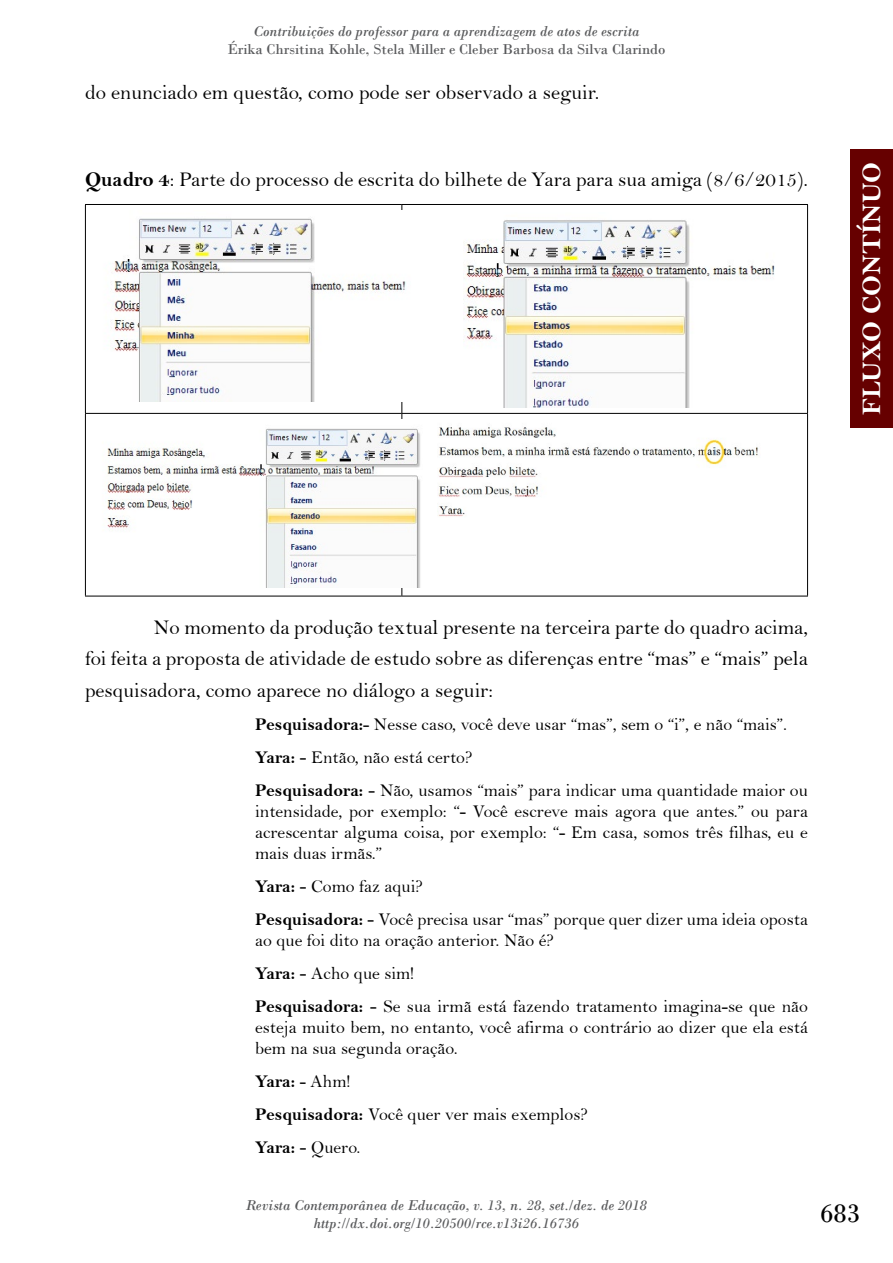
<style>
.page{position:relative;width:893px;height:1263px;background:#fff}
.page>*{position:absolute;margin:0;border:0;box-sizing:border-box;transform-origin:0 0}
.t1{font:27px "Bell MT Bold";color:#fff}
.t2{font:27px "Bodoni";color:#000}
.t3{font:21px/31.5px "Bell";color:#000;text-align:justify}
.t4{font:18px/33px "Bell";color:#000}
.t5{font:18px "Bell MT Bold";letter-spacing:-.015em;color:#000}
.t6{font:italic 15px/18px "Bodoni";color:#58595b;text-align:center}
.t7{font:15px "Bodoni";color:#58595b}
.s1{font-family:"Bell MT Bold"}
.s2{font-family:"Bell"}
</style>
<div class="page">
<div style="left:850px;top:149px;width:42px;height:278px;background:#600"></div>
<hr style="left:85px;top:204px;width:317px;height:1px;background:#000">
<hr style="left:85px;top:205px;width:1px;height:208px;background:#000">
<hr style="left:402px;top:204px;width:406px;height:1px;background:#000">
<hr style="left:401px;top:205px;width:1px;height:208px;background:#000">
<hr style="left:807px;top:205px;width:1px;height:208px;background:#000">
<hr style="left:85px;top:413px;width:317px;height:1px;background:#000">
<hr style="left:85px;top:414px;width:1px;height:182px;background:#000">
<hr style="left:402px;top:413px;width:406px;height:1px;background:#000">
<hr style="left:401px;top:414px;width:1px;height:182px;background:#000">
<hr style="left:807px;top:414px;width:1px;height:182px;background:#000">
<hr style="left:85px;top:596px;width:317px;height:1px;background:#000">
<hr style="left:402px;top:596px;width:406px;height:1px;background:#000">
<img style="left:111px;top:210px;width:295px;height:192px">
<img style="left:463px;top:220px;width:312px;height:187px">
<img style="left:107px;top:419px;width:313px;height:168px">
<img style="left:438px;top:427px;width:320px;height:90px">
<p class="t6" style="left:254px;top:22px;width:387px">Contribuições do professor para a aprendizagem de atos de escrita</p>
<p class="t7" style="left:227px;top:40px;width:439px">Érika Chrsitina Kohle, Stela Miller e Cleber Barbosa da Silva Clarindo</p>
<p class="t3" style="left:85px;top:77px;width:516px">do enunciado em questão, como pode ser observado a seguir.</p>
<p class="t3" style="left:85px;top:164px;width:724px"><span class="s1">Quadro 4</span>: Parte do processo de escrita do bilhete de Yara para sua amiga (8/6/2015).</p>
<h1 class="t1" style="left:856px;top:415px;width:254px;rotate:-90deg">FLUXO CONTÍNUO</h1>
<p class="t3" style="left:85px;top:611px;width:724px;text-indent:69px">No momento da produção textual presente na terceira parte do quadro acima, foi feita a proposta de atividade de estudo sobre as diferenças entre “mas” e “mais” pela pesquisadora, como aparece no diálogo a seguir:</p>
<p class="t4" style="left:255px;top:708px;width:554px"><span class="s1">Pesquisadora:</span>- Nesse caso, você deve usar “mas”, sem o “i”, e não “mais”.<br><span class="s1">Yara: -</span> Então, não está certo?<br><span class="s1">Pesquisadora: -</span> Não, usamos “mais” para indicar uma quantidade maior ou</p>
<p class="t4" style="left:255px;top:801px;width:554px;line-height:21px;text-align:justify">intensidade, por exemplo: “- Você escreve mais agora que antes.” ou para acrescentar alguma coisa, por exemplo: “- Em casa, somos três filhas, eu e mais duas irmãs.”</p>
<p class="t4" style="left:255px;top:870px;width:554px"><span class="s1">Yara: -</span> Como faz aqui?<br><span class="s1">Pesquisadora: -</span> Você precisa usar “mas” porque quer dizer uma ideia oposta</p>
<p class="t4" style="left:255px;top:924px;width:554px">ao que foi dito na oração anterior. Não é?<br><span class="s1">Yara: -</span> Acho que sim!<br><span class="s1">Pesquisadora: -</span> Se sua irmã está fazendo tratamento imagina-se que não</p>
<p class="t4" style="left:255px;top:1017px;width:554px;line-height:21px">esteja muito bem, no entanto, você afirma o contrário ao dizer que ela está bem na sua segunda oração.</p>
<p class="t5" style="left:255px;top:1070px;width:97px">Yara: <span class="s2">- Ahm!</span></p>
<p class="t4" style="left:255px;top:1098px;width:335px"><span class="s1">Pesquisadora:</span> Você quer ver mais exemplos?</p>
<p class="t5" style="left:255px;top:1136px;width:107px">Yara: - <span class="s2">Quero.</span></p>
<p class="t6" style="left:246px;top:1196px;width:403px">Revista Contemporânea de Educação, v. 13, n. 28, set./dez. de 2018 http://dx.doi.org/10.20500/rce.v13i26.16736</p>
<h1 class="t2" style="left:820px;top:1197px;width:41px">683</h1>
</div>
